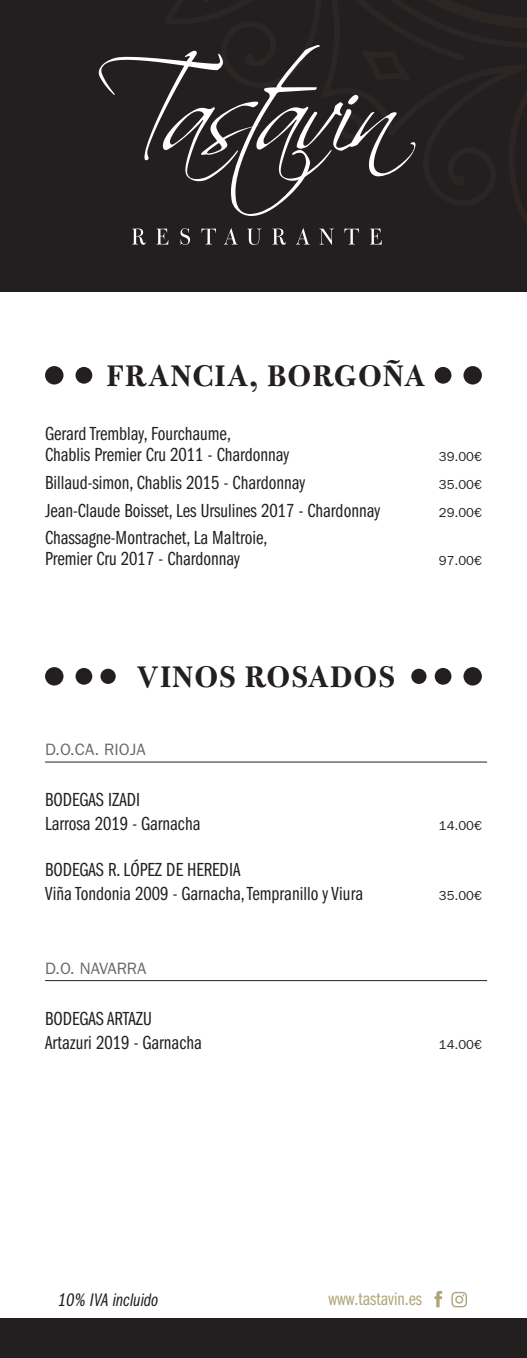
<style>
.page{position:relative;width:527px;height:1358px;background:#fff}
.page>*{position:absolute;margin:0;border:0;box-sizing:border-box;transform-origin:0 0}
.t1{font:33.25px "Bulmer MT Bold Display";letter-spacing:.05em;color:#231f20}
.t2{font:19.62px/20.6px "ITC Franklin Gothic Std Bk Cp";color:#231f20}
.t3{font:18.88px "ITC Franklin Gothic Std Bk Cp";color:#afa576}
.t4{font:18.88px "ITC Franklin Gothic Std Bk Cp It";color:#231f20}
.t5{font:16.5px "ITC Franklin Gothic Std";color:#69696c}
.t6{font:13px "ITC Franklin Gothic Std";color:#231f20}
</style>
<div class="page">
<div style="left:0;top:1317px;width:526px;height:40px;background:#231f20"></div>
<svg style="left:434px;top:1291px;width:7px;height:16px"></svg>
<svg style="left:451px;top:1291px;width:15px;height:16px"></svg>
<div style="left:0;top:0;width:526px;height:291px;background:#231f20"></div>
<svg style="left:98px;top:45px;width:317px;height:171px"></svg>
<svg style="left:132px;top:228px;width:249px;height:17px"></svg>
<hr style="left:45px;top:761px;width:441px;height:1px;background:#231f20">
<hr style="left:45px;top:980px;width:441px;height:1px;background:#231f20">
<div style="left:100px;top:668px;width:16px;height:15px;background:#231f20;border-radius:50%"></div>
<div style="left:75px;top:668px;width:17px;height:16px;background:#231f20;border-radius:50%"></div>
<div style="left:45px;top:667px;width:18px;height:18px;background:#231f20;border-radius:50%"></div>
<div style="left:411px;top:668px;width:15px;height:15px;background:#231f20;border-radius:50%"></div>
<div style="left:434px;top:668px;width:17px;height:16px;background:#231f20;border-radius:50%"></div>
<div style="left:463px;top:667px;width:18px;height:18px;background:#231f20;border-radius:50%"></div>
<div style="left:75px;top:367px;width:17px;height:16px;background:#231f20;border-radius:50%"></div>
<div style="left:45px;top:366px;width:18px;height:18px;background:#231f20;border-radius:50%"></div>
<div style="left:434px;top:367px;width:17px;height:16px;background:#231f20;border-radius:50%"></div>
<div style="left:463px;top:366px;width:18px;height:18px;background:#231f20;border-radius:50%"></div>
<p class="t1" style="left:107px;top:358px;width:319px">FRANCIA, BORGOÑA</p>
<p class="t2" style="left:45px;top:424px;width:245px">Gerard Tremblay, Fourchaume,<br>Chablis Premier Cru 2011 - Chardonnay</p>
<p class="t6" style="left:438px;top:449px;width:45px">39.00€</p>
<p class="t2" style="left:45px;top:472px;width:261px">Billaud-simon, Chablis 2015 - Chardonnay</p>
<p class="t6" style="left:438px;top:477px;width:45px">35.00€</p>
<p class="t2" style="left:45px;top:500px;width:336px">Jean-Claude Boisset, Les Ursulines 2017 - Chardonnay</p>
<p class="t6" style="left:438px;top:504px;width:45px">29.00€</p>
<p class="t2" style="left:45px;top:527px;width:223px">Chassagne-Montrachet, La Maltroie,<br>Premier Cru 2017 - Chardonnay</p>
<p class="t6" style="left:438px;top:553px;width:45px">97.00€</p>
<p class="t1" style="left:137px;top:660px;width:259px">VINOS ROSADOS</p>
<p class="t5" style="left:45px;top:739px;width:102px">D.O.CA. RIOJA</p>
<p class="t2" style="left:45px;top:789px;width:96px">BODEGAS IZADI</p>
<p class="t2" style="left:45px;top:813px;width:157px">Larrosa 2019 - Garnacha</p>
<p class="t6" style="left:438px;top:818px;width:45px">14.00€</p>
<p class="t2" style="left:45px;top:859px;width:196px">BODEGAS R. LÓPEZ DE HEREDIA</p>
<p class="t2" style="left:45px;top:883px;width:319px">Viña Tondonia 2009 - Garnacha, Tempranillo y Viura</p>
<p class="t6" style="left:438px;top:887px;width:45px">35.00€</p>
<p class="t5" style="left:45px;top:958px;width:103px">D.O. NAVARRA</p>
<p class="t2" style="left:45px;top:1008px;width:108px">BODEGAS ARTAZU</p>
<p class="t2" style="left:45px;top:1032px;width:158px">Artazuri 2019 - Garnacha</p>
<p class="t6" style="left:438px;top:1036px;width:45px">14.00€</p>
<p class="t4" style="left:58px;top:1289px;width:102px">10% IVA incluido</p>
<p class="t3" style="left:328px;top:1287px;width:95px">www.tastavin.es</p>
</div>
